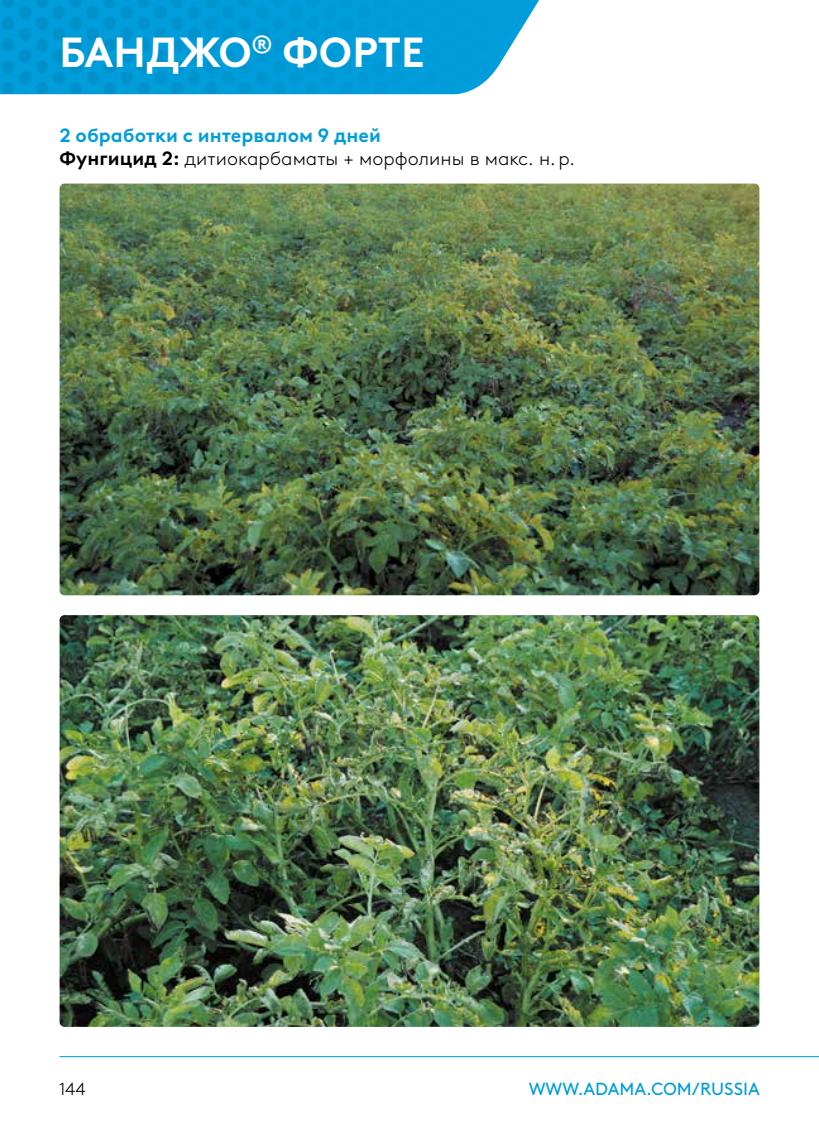
<style>
.page{position:relative;width:819px;height:1141px;background:#fff}
.page>*{position:absolute;margin:0;border:0;box-sizing:border-box;transform-origin:0 0}
.t1{font:700 42px "Brown LL Pan";color:#fff}
.t2{font:300 19.25px/22.8px "Brown LL Pan";color:#000}
.t3{font:17.5px "Brown LL Pan";color:#009ddb}
.t4{font:300 17.5px "Brown LL Pan";color:#000}
.s1{font-weight:700;color:#009ddb}
.s2{font-weight:700}
</style>
<div class="page">
<img style="left:0;top:0;width:539px;height:95px">
<hr style="left:60px;top:1056px;width:759px;height:1px;background:#009ddb">
<img style="left:60px;top:184px;width:699px;height:411px">
<img style="left:60px;top:615px;width:699px;height:412px">
<h1 class="t1" style="left:60px;top:20px;width:366px">БАНДЖО<sup>®</sup> ФОРТЕ</h1>
<p class="t2" style="left:60px;top:123px;width:517px"><span class="s1">2 обработки с интервалом 9 дней<br></span><span class="s2">Фунгицид 2:</span> дитиокарбаматы + морфолины в макс. н. р.</p>
<p class="t4" style="left:60px;top:1076px;width:28px">144</p>
<p class="t3" style="left:528px;top:1076px;width:233px">WWW.ADAMA.COM/RUSSIA</p>
</div>
